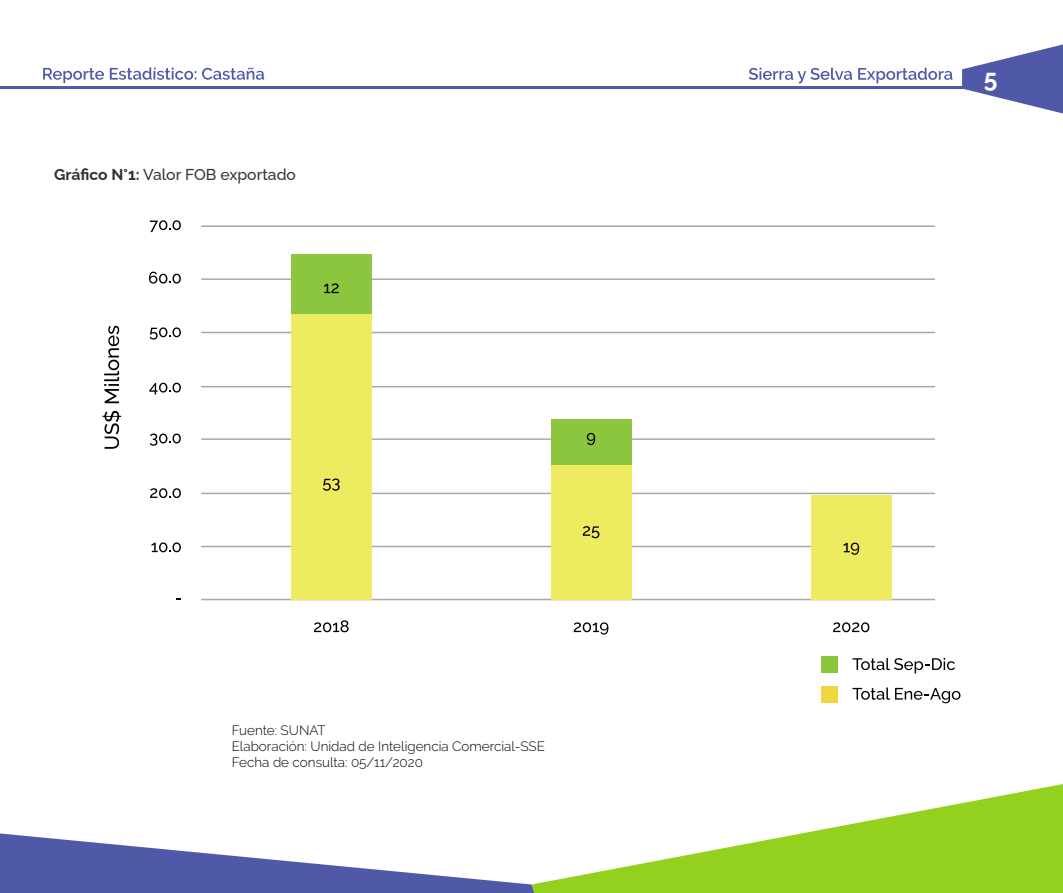
<style>
.page{position:relative;width:1063px;height:893px;background:#fff}
.page>*{position:absolute;margin:0;border:0;box-sizing:border-box;transform-origin:0 0}
.t1{font:700 24.6px "Raleway";color:#fff}
.t2{font:500 15.75px "Raleway";color:#333}
.t3{font:300 13.5px/16.2px "Raleway";color:#000}
.s1{font-weight:700}
</style>
<div class="page">
<hr style="left:0;top:87px;width:1012px;height:2px;background:#4f59a8">
<svg style="left:962px;top:44px;width:101px;height:69px"></svg>
<svg style="left:749px;top:68px;width:103px;height:15px"></svg>
<svg style="left:858px;top:68px;width:94px;height:15px"></svg>
<svg style="left:43px;top:68px;width:61px;height:15px"></svg>
<svg style="left:110px;top:68px;width:86px;height:12px"></svg>
<svg style="left:202px;top:68px;width:62px;height:12px"></svg>
<svg style="left:534px;top:784px;width:529px;height:109px;fill:#94d11f"></svg>
<svg style="left:0;top:833px;width:534px;height:60px"></svg>
<hr style="left:202px;top:599px;width:733px;height:1px;background:#a7a9a9">
<svg style="left:314px;top:620px;width:35px;height:12px"></svg>
<svg style="left:574px;top:622px;width:34px;height:13px"></svg>
<svg style="left:833px;top:622px;width:36px;height:10px"></svg>
<hr style="left:202px;top:546px;width:733px;height:1px;background:#a7a9a9">
<hr style="left:202px;top:493px;width:733px;height:1px;background:#a7a9a9">
<hr style="left:202px;top:438px;width:733px;height:2px;background:#a7a9a9">
<hr style="left:202px;top:386px;width:733px;height:1px;background:#a7a9a9">
<hr style="left:202px;top:332px;width:733px;height:1px;background:#a7a9a9">
<hr style="left:202px;top:278px;width:733px;height:2px;background:#a7a9a9">
<hr style="left:202px;top:225px;width:733px;height:2px;background:#a7a9a9">
<svg style="left:102px;top:411px;width:19px;height:38px"></svg>
<svg style="left:104px;top:326px;width:15px;height:77px"></svg>
<div style="left:291px;top:254px;width:80px;height:345px;background:#8bc63e"></div>
<div style="left:291px;top:314px;width:80px;height:285px;background:#efeb60"></div>
<div style="left:551px;top:419px;width:80px;height:180px;background:#8bc63e"></div>
<div style="left:551px;top:465px;width:80px;height:134px;background:#efeb60"></div>
<div style="left:811px;top:495px;width:80px;height:104px;background:#efeb60"></div>
<svg style="left:324px;top:283px;width:15px;height:10px"></svg>
<svg style="left:323px;top:478px;width:17px;height:13px"></svg>
<svg style="left:587px;top:433px;width:8px;height:12px"></svg>
<svg style="left:583px;top:526px;width:16px;height:12px"></svg>
<svg style="left:844px;top:543px;width:15px;height:12px"></svg>
<svg style="left:853px;top:658px;width:102px;height:15px"></svg>
<svg style="left:152px;top:542px;width:29px;height:10px"></svg>
<svg style="left:150px;top:488px;width:31px;height:10px"></svg>
<svg style="left:150px;top:434px;width:31px;height:12px"></svg>
<svg style="left:149px;top:383px;width:32px;height:11px"></svg>
<svg style="left:150px;top:327px;width:31px;height:13px"></svg>
<svg style="left:149px;top:272px;width:32px;height:12px"></svg>
<svg style="left:150px;top:220px;width:31px;height:12px"></svg>
<div style="left:822px;top:657px;width:16px;height:16px;background:#8bc63e"></div>
<svg style="left:853px;top:687px;width:108px;height:16px"></svg>
<div style="left:822px;top:686px;width:16px;height:16px;background:#eed63f"></div>
<p class="t2" style="left:54px;top:161px;width:244px"><span class="s1">Gráfico N°1:</span> Valor FOB exportado</p>
<p class="t3" style="left:232px;top:722px;width:315px">Fuente: SUNAT<br>Elaboración: Unidad de Inteligencia Comercial-SSE<br>Fecha de consulta: 05/11/2020</p>
<h1 class="t1" style="left:984px;top:59px;width:15px">5</h1>
</div>
